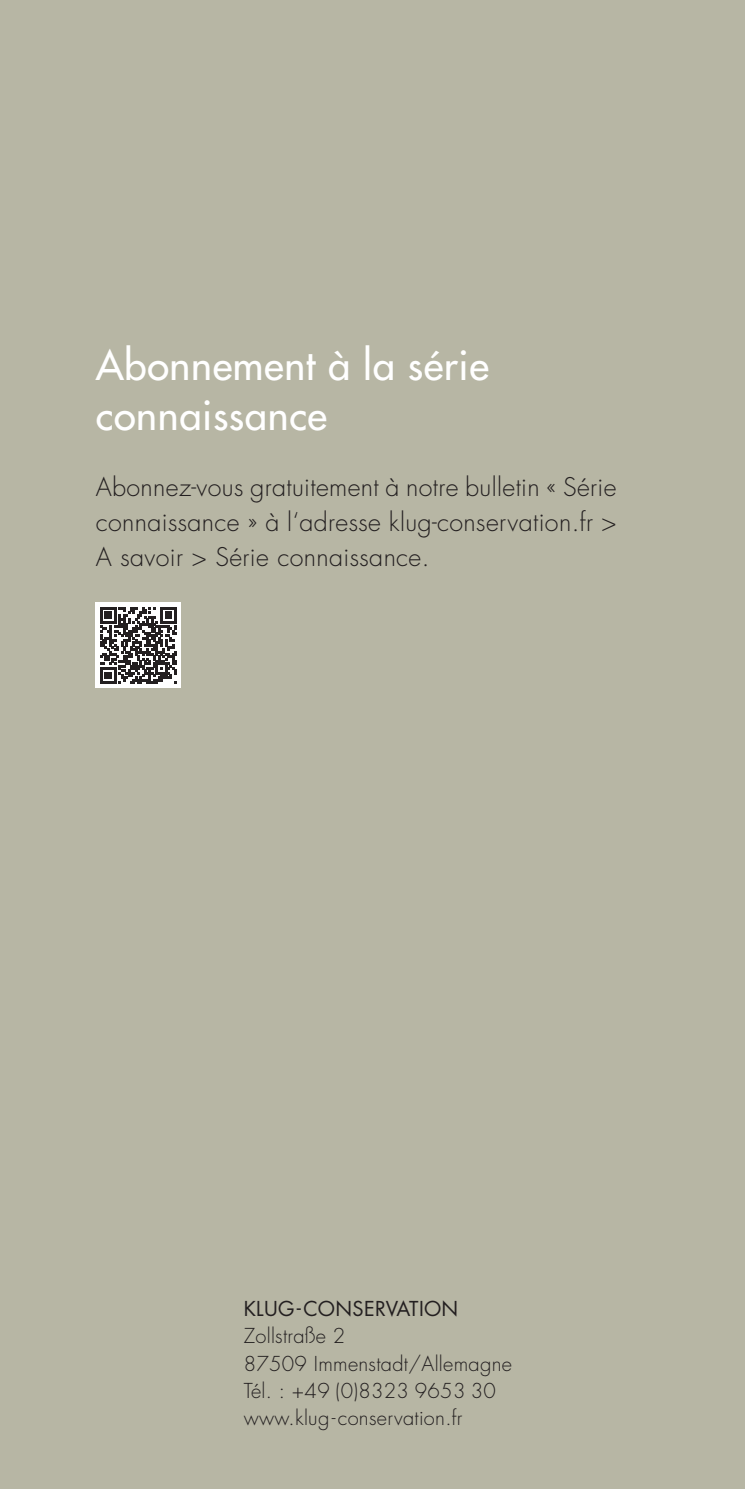
<style>
.page{position:relative;width:745px;height:1489px;background:#fff}
.page>*{position:absolute;margin:0;border:0;box-sizing:border-box;transform-origin:0 0}
.t1{font:500 40px/50px "Futura Std";letter-spacing:.015em;color:#fff}
.t2{font:300 25px/35px "Futura Std";letter-spacing:.015em;color:#231f20;text-align:justify}
.t3{font:300 20px "Futura Std";letter-spacing:.015em;color:#231f20}
.t4{font:20px "Futura Std";letter-spacing:.015em;color:#231f20}
</style>
<div class="page">
<div style="left:0;top:0;width:744px;height:1488px;background:#b7b6a4"></div>
<div style="left:96px;top:602px;width:85px;height:85px;background:#fff"></div>
<svg style="left:100px;top:607px;width:76px;height:76px"></svg>
<p class="t1" style="left:96px;top:341px;width:394px">Abonnement à la série connaissance</p>
<p class="t2" style="left:96px;top:469px;width:522px">Abonnez-vous gratuitement à notre bulletin « Série connaissance » à l‘adresse klug-conservation.fr &gt; A savoir &gt; Série connaissance.</p>
<p class="t4" style="left:243px;top:1295px;width:216px">KLUG-CONSERVATION</p>
<p class="t3" style="left:243px;top:1323px;width:103px">Zollstraße 2</p>
<p class="t3" style="left:243px;top:1351px;width:269px">87509 Immenstadt/Allemagne</p>
<p class="t3" style="left:243px;top:1378px;width:253px">Tél. : +49 (0)8323 9653 30</p>
<p class="t3" style="left:243px;top:1404px;width:220px">www.klug-conservation.fr</p>
</div>
